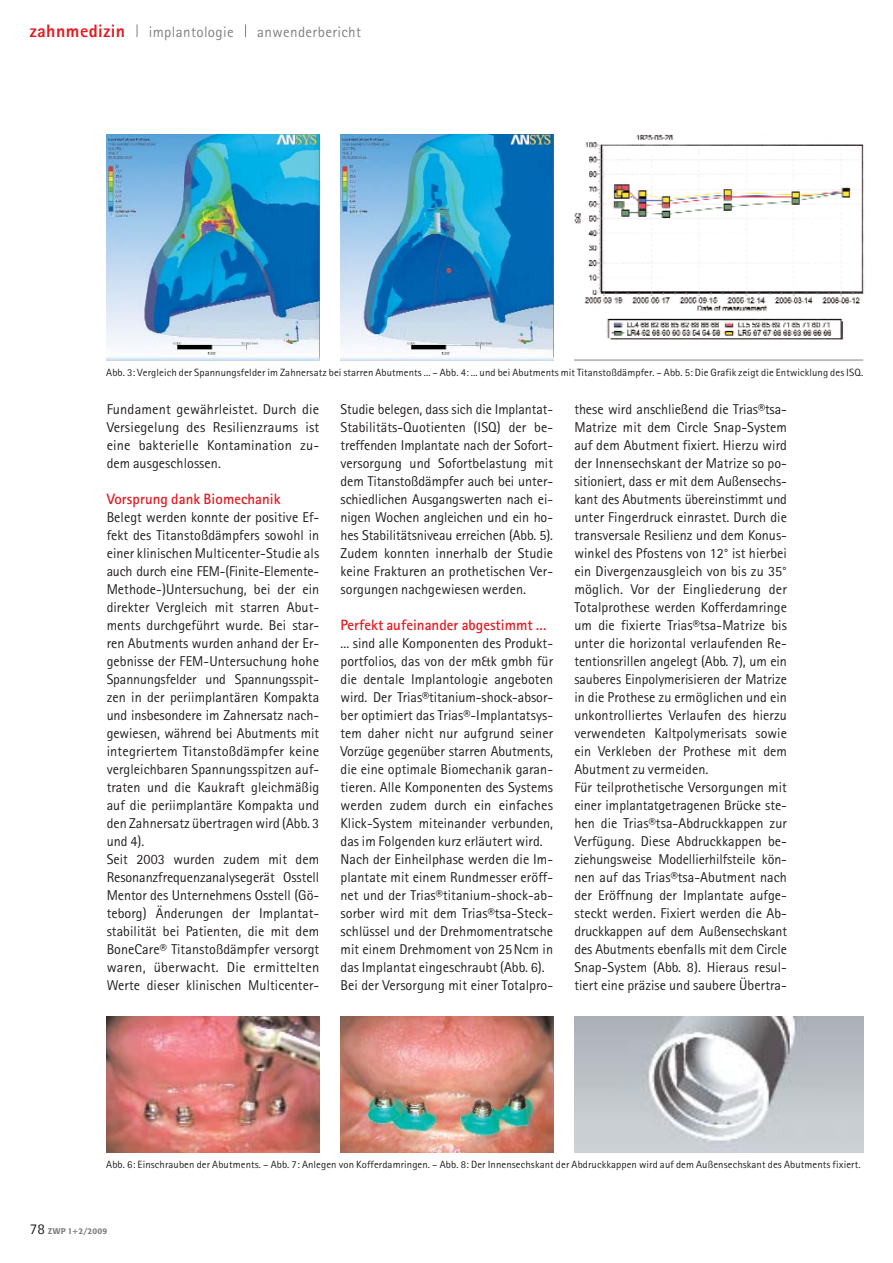
<style>
.page{position:relative;width:893px;height:1263px;background:#fff}
.page>*{position:absolute;margin:0;border:0;box-sizing:border-box;transform-origin:0 0}
.t1{font:800 18px "Rotis Sans Serif";letter-spacing:.025em;color:#e31b22}
.t2{font:700 15px "Rotis Sans Serif";color:#e31b22}
.t3{font:15px "Rotis Sans Serif";letter-spacing:.025em;color:#808284}
.t4{font:14.25px/18px "Rotis Sans Serif";letter-spacing:.005em;color:#231f20}
.t5{font:10.5px "Rotis Sans Serif";letter-spacing:.01em;color:#231f20}
.t6{font:500 8.25px "Formata";letter-spacing:.02em;color:#808284}
.s1{font-family:"Rotis Sans Serif";font-weight:400;font-size:15px;color:#231f20}
</style>
<div class="page">
<svg style="left:245px;top:24px;width:1px;height:13px"></svg>
<svg style="left:137px;top:24px;width:1px;height:13px"></svg>
<img style="left:106px;top:134px;width:213px;height:226px">
<img style="left:106px;top:1016px;width:213px;height:136px">
<img style="left:340px;top:1016px;width:213px;height:136px">
<img style="left:574px;top:1016px;width:289px;height:136px">
<img style="left:340px;top:134px;width:213px;height:226px">
<img style="left:574px;top:134px;width:290px;height:206px">
<hr style="left:574px;top:360px;width:289px;height:1px;background:#808284">
<p class="t1" style="left:30px;top:25px;width:97px">zahnmedizin</p>
<p class="t3" style="left:149px;top:27px;width:86px">implantologie</p>
<p class="t3" style="left:257px;top:27px;width:105px">anwenderbericht</p>
<p class="t5" style="left:106px;top:369px;width:758px">Abb. 3: Vergleich der Spannungsfelder im Zahnersatz bei starren Abutments ... – Abb. 4: ... und bei Abutments mit Titanstoßdämpfer. – Abb. 5: Die Grafik zeigt die Entwicklung des ISQ.</p>
<p class="t4" style="left:107px;top:402px;width:214px;text-align:justify">Fundament gewährleistet. Durch die Versiegelung des Resilienzraums ist eine bakterielle Kontamination zu&shy;dem ausgeschlossen.</p>
<p class="t2" style="left:107px;top:494px;width:176px">Vorsprung dank Biomechanik</p>
<p class="t4" style="left:107px;top:510px;width:214px">Belegt werden konnte der positive Ef&shy;fekt des Titanstoßdämpfers sowohl in einer klinischen Multicenter-Studie als auch durch eine FEM-(Finite-Elemente-Methode-)Untersuchung, bei der ein direkter Vergleich mit starren Abut&shy;ments durchgeführt wurde. Bei star&shy;ren Abutments wurden anhand der Er&shy;gebnisse der FEM-Untersuchung hohe Spannungsfelder und Spannungsspit&shy;zen in der periimplantären Kompakta und insbesondere im Zahnersatz nach&shy;gewiesen, während bei Abutments mit integriertem Titanstoßdämpfer keine vergleichbaren Spannungsspitzen auf&shy;traten und die Kaukraft gleichmäßig auf die periimplantäre Kompakta und den Zahnersatz übertragen wird (Abb. 3 und 4).<br>Seit 2003 wurden zudem mit dem Resonanzfrequenzanalysegerät Osstell Mentor des Unternehmens Osstell (Gö&shy;teborg) Änderungen der Implantat&shy;stabilität bei Patienten, die mit dem BoneCare® Titanstoßdämpfer versorgt waren, überwacht. Die ermittelten Werte dieser klinischen Multicenter-</p>
<p class="t4" style="left:340px;top:402px;width:214px;text-align:justify">Studie belegen, dass sich die Implantat-Stabilitäts-Quotienten (ISQ) der be&shy;treffenden Implantate nach der Sofort&shy;versorgung und Sofortbelastung mit dem Titanstoßdämpfer auch bei unter&shy;schiedlichen Ausgangswerten nach ei&shy;nigen Wochen angleichen und ein ho&shy;hes Stabilitätsniveau erreichen (Abb. 5).<br>Zudem konnten innerhalb der Studie keine Frakturen an prothetischen Ver&shy;sorgungen nachgewiesen werden.</p>
<p class="t2" style="left:340px;top:620px;width:208px">Perfekt aufeinander abgestimmt …</p>
<p class="t4" style="left:340px;top:636px;width:214px">... sind alle Komponenten des Produkt&shy;portfolios, das von der m&amp;k gmbh für die dentale Implantologie angeboten wird. Der Trias®titanium-shock-absor&shy;ber optimiert das Trias®-Implantatsys&shy;tem daher nicht nur aufgrund seiner Vorzüge gegenüber starren Abutments, die eine optimale Biomechanik garan&shy;tieren. Alle Komponenten des Systems werden zudem durch ein einfaches Klick-System miteinander verbunden, das im Folgenden kurz erläutert wird.<br>Nach der Einheilphase werden die Im&shy;plantate mit einem Rundmesser eröff&shy;net und der Trias®titanium-shock-ab&shy;sorber wird mit dem Trias®tsa-Steck&shy;schlüssel und der Drehmomentratsche mit einem Drehmoment von 25Ncm in das Implantat eingeschraubt (Abb. 6).<br>Bei der Versorgung mit einer Totalpro-</p>
<p class="t4" style="left:574px;top:402px;width:214px">these wird anschließend die Trias®tsa-Matrize mit dem Circle Snap-System auf dem Abutment fixiert. Hierzu wird der Innensechskant der Matrize so po&shy;sitioniert, dass er mit dem Außensechs&shy;kant des Abutments übereinstimmt und unter Fingerdruck einrastet. Durch die transversale Resilienz und dem Konus&shy;winkel des Pfostens von 12° ist hierbei ein Divergenzausgleich von bis zu 35° möglich. Vor der Eingliederung der Totalprothese werden Kofferdamringe um die fixierte Trias®tsa-Matrize bis unter die horizontal verlaufenden Re&shy;tentionsrillen angelegt (Abb. 7), um ein sauberes Einpolymerisieren der Matrize in die Prothese zu ermöglichen und ein unkontrolliertes Verlaufen des hierzu verwendeten Kaltpolymerisats sowie ein Verkleben der Prothese mit dem Abutment zu vermeiden.<br>Für teilprothetische Versorgungen mit einer implantatgetragenen Brücke ste&shy;hen die Trias®tsa-Abdruckkappen zur Verfügung. Diese Abdruckkappen be&shy;ziehungsweise Modellierhilfsteile kön&shy;nen auf das Trias®tsa-Abutment nach der Eröffnung der Implantate aufge&shy;steckt werden. Fixiert werden die Ab&shy;druckkappen auf dem Außensechskant des Abutments ebenfalls mit dem Circle Snap-System (Abb. 8). Hieraus resul&shy;tiert eine präzise und saubere Übertra-</p>
<p class="t5" style="left:106px;top:1161px;width:756px">Abb. 6: Einschrauben der Abutments. – Abb. 7: Anlegen von Kofferdamringen. – Abb. 8: Der Innensechskant der Abdruckkappen wird auf dem Außensechskant des Abutments fixiert.</p>
<p class="t6" style="left:30px;top:1227px;width:79px"><span class="s1">78</span> ZWP 1+2/2009</p>
</div>
